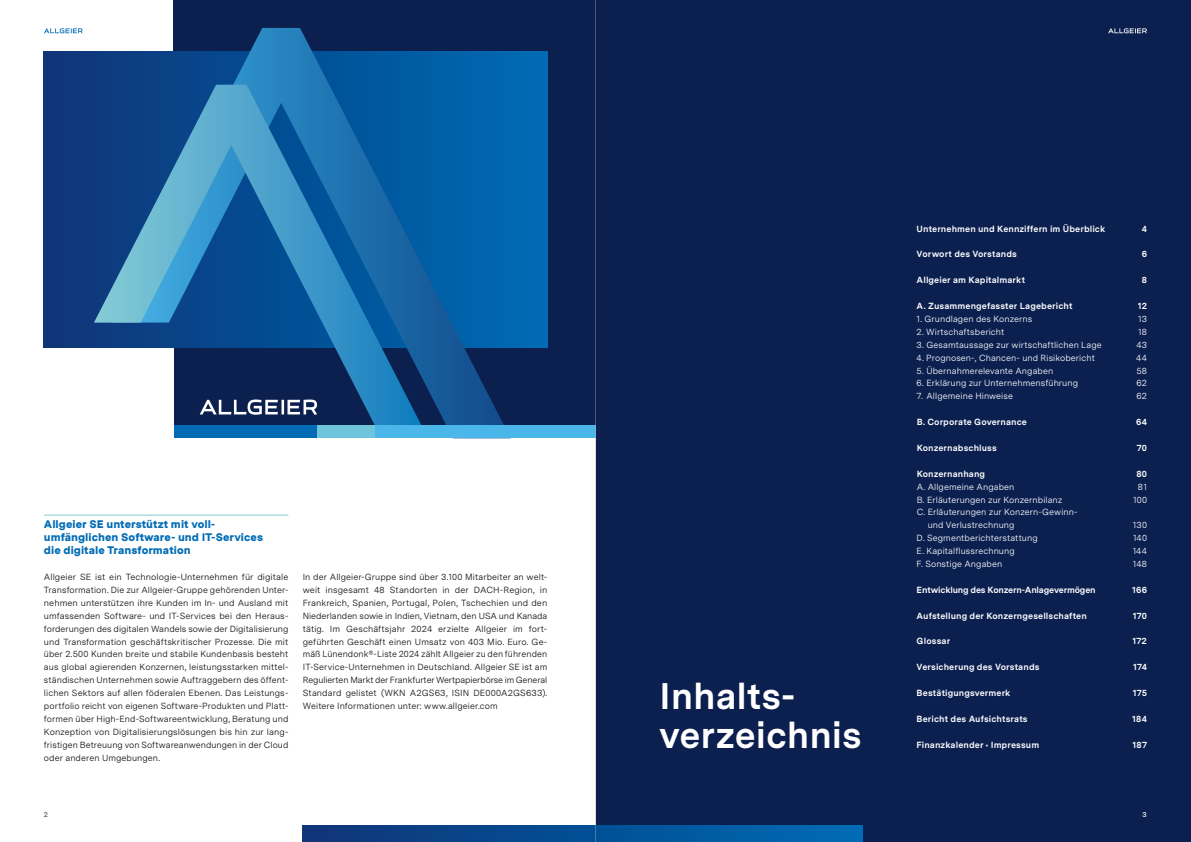
<style>
.page{position:relative;width:1191px;height:842px;background:#fff}
.page>*{position:absolute;margin:0;border:0;box-sizing:border-box;transform-origin:0 0}
.t1{font:700 37px/38.7px "Messina Sans";letter-spacing:-.005em;color:#fff}
.t2{font:900 11px/12.9px "Messina Sans";letter-spacing:.005em;color:#006cb5}
.t3{font:8.9px/12.9px "Messina Sans";letter-spacing:.01em;color:#131313;text-align:justify}
.t4{font:8.9px/12.9px "Messina Sans";letter-spacing:.01em;color:#fff}
.t5{font:700 8.9px "Messina Sans";letter-spacing:.01em;color:#fff}
.t6{font:700 8.9px "Messina Sans";letter-spacing:-.02em;color:#fff}
.t7{font:600 7px "Messina Sans";color:#575756}
.t8{font:600 7px "Messina Sans";color:#fff}
</style>
<div class="page">
<div style="left:596px;top:0;width:595px;height:842px;background:#0c2050"></div>
<div style="left:173px;top:0;width:422px;height:434px;background:#0c2050"></div>
<svg style="left:44px;top:51px;width:503px;height:297px;background:#084b91"></svg>
<svg style="left:111px;top:28px;width:400px;height:397px"></svg>
<svg style="left:94px;top:85px;width:332px;height:340px;background:#1d629c"></svg>
<div style="left:173px;top:425px;width:422px;height:13px;background:#4bb6e9"></div>
<div style="left:173px;top:425px;width:144px;height:13px;background:#006cb5"></div>
<div style="left:317px;top:425px;width:58px;height:13px;background:#6ec4da"></div>
<svg style="left:200px;top:399px;width:117px;height:16px"></svg>
<div style="left:303px;top:825px;width:559px;height:17px;background:linear-gradient(to right,#0e3477,#006bb4)"></div>
<div style="left:44px;top:348px;width:129px;height:142px;background:#fff"></div>
<hr style="left:44px;top:515px;width:244px;height:1px;background:#84ccd5">
<svg style="left:1108px;top:28px;width:38px;height:5px"></svg>
<svg style="left:44px;top:28px;width:39px;height:5px"></svg>
<hr style="left:595px;top:0;width:1px;height:842px;background:#b3b2b2">
<p class="t2" style="left:44px;top:518px;width:220px">Allgeier SE unterstützt mit voll&shy;umfänglichen Software- und IT-Services die digitale Transformation</p>
<p class="t3" style="left:44px;top:570px;width:246px">Allgeier SE ist ein Technologie-Unternehmen für digitale Transformation. Die zur Allgeier-Gruppe gehörenden Unter&shy;nehmen unterstützen ihre Kunden im In- und Ausland mit umfassenden Software- und IT-Services bei den Heraus&shy;forderungen des digitalen Wandels sowie der Digitalisierung und Transformation geschäftskritischer Prozesse. Die mit über 2.500 Kunden breite und stabile Kundenbasis besteht aus global agierenden Konzernen, leistungsstarken mittel&shy;ständischen Unternehmen sowie Auftraggebern des öffent&shy;lichen Sektors auf allen föderalen Ebenen. Das Leistungs&shy;portfolio reicht von eigenen Software-Produkten und Platt&shy;formen über High-End-Softwareentwicklung, Beratung und Konzeption von Digitalisierungslösungen bis hin zur lang&shy;fristigen Betreuung von Softwareanwendungen in der Cloud oder anderen Umgebungen.</p>
<p class="t3" style="left:303px;top:570px;width:246px">In der Allgeier-Gruppe sind über 3.100 Mitarbeiter an welt&shy;weit insgesamt 48 Standorten in der DACH-Region, in Frankreich, Spanien, Portugal, Polen, Tschechien und den Niederlanden sowie in Indien, Vietnam, den USA und Kanada tätig. Im Geschäftsjahr 2024 erzielte Allgeier im fort&shy;geführten Geschäft einen Umsatz von 403 Mio. Euro. Ge&shy;mäß Lünendonk®-Liste 2024 zählt Allgeier zu den führenden IT-Service-Unternehmen in Deutschland. Allgeier SE ist am Regulierten Markt der Frankfurter Wertpapierbörse im General Standard gelistet (WKN A2GS63, ISIN DE000A2GS633).<br>Weitere Informationen unter: www.allgeier.com</p>
<h1 class="t1" style="left:659px;top:675px;width:204px">Inhalts&shy;verzeichnis</h1>
<p class="t5" style="left:916px;top:222px;width:190px">Unternehmen und Kennziffern im Überblick</p>
<p class="t5" style="left:1141px;top:222px;width:7px">4</p>
<p class="t5" style="left:916px;top:248px;width:102px">Vorwort des Vorstands</p>
<p class="t5" style="left:1141px;top:248px;width:7px">6</p>
<p class="t5" style="left:916px;top:273px;width:110px">Allgeier am Kapitalmarkt</p>
<p class="t5" style="left:1141px;top:273px;width:7px">8</p>
<p class="t5" style="left:916px;top:299px;width:157px">A. Zusammengefasster Lagebericht</p>
<p class="t5" style="left:1137px;top:299px;width:11px">12</p>
<p class="t4" style="left:916px;top:312px;width:117px">1. Grundlagen des Konzerns</p>
<p class="t4" style="left:1138px;top:312px;width:10px">13</p>
<p class="t4" style="left:916px;top:325px;width:89px">2. Wirtschaftsbericht</p>
<p class="t4" style="left:1138px;top:325px;width:10px">18</p>
<p class="t4" style="left:916px;top:338px;width:187px">3. Gesamtaussage zur wirtschaftlichen Lage</p>
<p class="t4" style="left:1136px;top:338px;width:12px">43</p>
<p class="t4" style="left:916px;top:351px;width:180px">4. Prognosen-, Chancen- und Risikobericht</p>
<p class="t4" style="left:1136px;top:351px;width:12px">44</p>
<p class="t4" style="left:916px;top:364px;width:138px">5. Übernahmerelevante Angaben</p>
<p class="t4" style="left:1136px;top:364px;width:12px">58</p>
<p class="t4" style="left:916px;top:377px;width:163px">6. Erklärung zur Unternehmensführung</p>
<p class="t4" style="left:1136px;top:377px;width:12px">62</p>
<p class="t4" style="left:916px;top:389px;width:98px">7. Allgemeine Hinweise</p>
<p class="t4" style="left:1136px;top:389px;width:12px">62</p>
<p class="t5" style="left:916px;top:415px;width:112px">B. Corporate Governance</p>
<p class="t5" style="left:1136px;top:415px;width:12px">64</p>
<p class="t5" style="left:916px;top:441px;width:82px">Konzernabschluss</p>
<p class="t5" style="left:1136px;top:441px;width:12px">70</p>
<p class="t5" style="left:916px;top:467px;width:70px">Konzernanhang</p>
<p class="t5" style="left:1136px;top:467px;width:12px">80</p>
<p class="t4" style="left:916px;top:480px;width:99px">A. Allgemeine Angaben</p>
<p class="t4" style="left:1137px;top:480px;width:11px">81</p>
<p class="t4" style="left:916px;top:493px;width:147px">B. Erläuterungen zur Konzernbilanz</p>
<p class="t4" style="left:1133px;top:493px;width:16px">100</p>
<p class="t4" style="left:927px;top:506px;width:151px;text-indent:-11px">C. Erläuterungen zur Konzern-Gewinn&shy;und Verlustrechnung</p>
<p class="t4" style="left:1133px;top:518px;width:16px">130</p>
<p class="t4" style="left:916px;top:531px;width:123px">D. Segmentberichterstattung</p>
<p class="t4" style="left:1133px;top:531px;width:15px">140</p>
<p class="t4" style="left:916px;top:544px;width:100px">E. Kapitalflussrechnung</p>
<p class="t4" style="left:1132px;top:544px;width:16px">144</p>
<p class="t4" style="left:916px;top:557px;width:87px">F. Sonstige Angaben</p>
<p class="t4" style="left:1132px;top:557px;width:16px">148</p>
<p class="t6" style="left:916px;top:583px;width:181px">Entwicklung des Konzern-Anlagevermögen</p>
<p class="t5" style="left:1132px;top:583px;width:17px">166</p>
<p class="t5" style="left:916px;top:609px;width:172px">Aufstellung der Konzerngesellschaften</p>
<p class="t5" style="left:1132px;top:609px;width:16px">170</p>
<p class="t5" style="left:916px;top:635px;width:35px">Glossar</p>
<p class="t5" style="left:1132px;top:635px;width:16px">172</p>
<p class="t5" style="left:916px;top:660px;width:124px">Versicherung des Vorstands</p>
<p class="t5" style="left:1133px;top:660px;width:15px">174</p>
<p class="t5" style="left:916px;top:686px;width:95px">Bestätigungsvermerk</p>
<p class="t5" style="left:1132px;top:686px;width:16px">175</p>
<p class="t5" style="left:916px;top:712px;width:112px">Bericht des Aufsichtsrats</p>
<p class="t5" style="left:1132px;top:712px;width:16px">184</p>
<p class="t5" style="left:916px;top:738px;width:124px">Finanzkalender • Impressum</p>
<p class="t5" style="left:1132px;top:738px;width:16px">187</p>
<p class="t7" style="left:44px;top:809px;width:6px">2</p>
<p class="t8" style="left:1142px;top:809px;width:6px">3</p>
</div>
